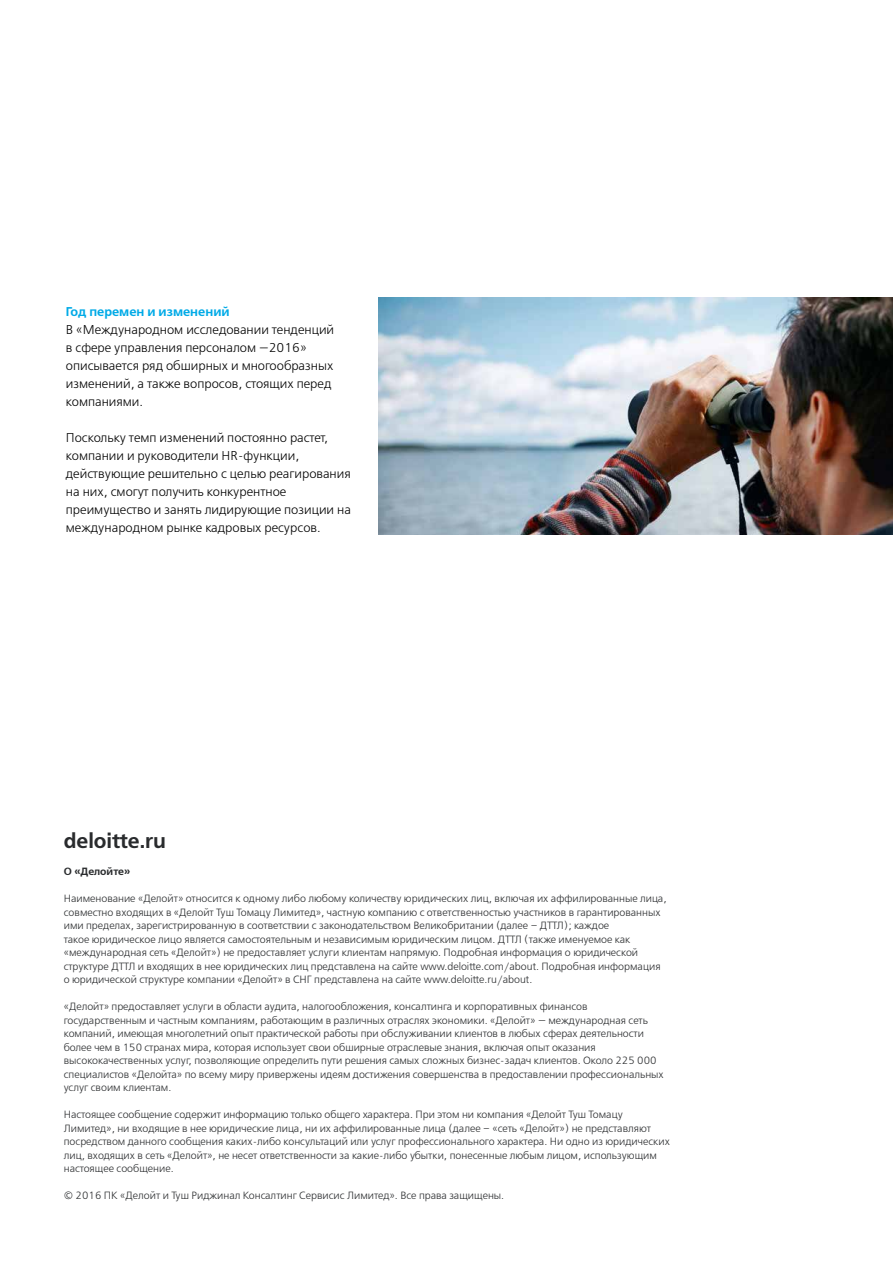
<style>
.page{position:relative;width:893px;height:1263px;background:#fff}
.page>*{position:absolute;margin:0;border:0;box-sizing:border-box;transform-origin:0 0}
.t1{font:600 21px "Free Set";color:#292b2d}
.t2{font:300 12.75px/18px "Free Set";color:#000}
.t3{font:600 12.75px "Free Set";color:#00aae7}
.t4{font:300 10.5px/13.5px "Free Set";color:#292b2d}
.t5{font:600 10.5px "Free Set";color:#292b2d}
</style>
<div class="page">
<img style="left:378px;top:298px;width:515px;height:236px">
<p class="t3" style="left:66px;top:304px;width:165px">Год перемен и изменений</p>
<p class="t2" style="left:66px;top:321px;width:270px">В «Международном исследовании тенденций в сфере управления персоналом —2016» описывается ряд обширных и многообразных изменений, а также вопросов, стоящих перед компаниями.</p>
<p class="t2" style="left:66px;top:429px;width:287px">Поскольку темп изменений постоянно растет, компании и руководители HR-функции, действующие решительно с целью реагирования на них, смогут получить конкурентное преимущество и занять лидирующие позиции на международном рынке кадровых ресурсов.</p>
<h1 class="t1" style="left:64px;top:828px;width:104px">deloitte.ru</h1>
<p class="t5" style="left:64px;top:865px;width:68px">О «Делойте»</p>
<p class="t4" style="left:64px;top:892px;width:604px">Наименование «Делойт» относится к одному либо любому количеству юридических лиц, включая их аффилированные лица, совместно входящих в «Делойт Туш Томацу Лимитед», частную компанию с ответственностью участников в гарантированных ими пределах, зарегистрированную в соответствии с законодательством Великобритании (далее – ДТТЛ); каждое<br>такое юридическое лицо является самостоятельным и независимым юридическим лицом. ДТТЛ (также именуемое как «международная сеть «Делойт») не предоставляет услуги клиентам напрямую. Подробная информация о юридической структуре ДТТЛ и входящих в нее юридических лиц представлена на сайте www.deloitte.com/about. Подробная информация о юридической структуре компании «Делойт» в СНГ представлена на сайте www.deloitte.ru/about.</p>
<p class="t4" style="left:64px;top:1000px;width:601px">«Делойт» предоставляет услуги в области аудита, налогообложения, консалтинга и корпоративных финансов государственным и частным компаниям, работающим в различных отраслях экономики. «Делойт» — международная сеть компаний, имеющая многолетний опыт практической работы при обслуживании клиентов в любых сферах деятельности более чем в 150 странах мира, которая использует свои обширные отраслевые знания, включая опыт оказания высококачественных услуг, позволяющие определить пути решения самых сложных бизнес-задач клиентов. Около 225 000 специалистов «Делойта» по всему миру привержены идеям достижения совершенства в предоставлении профессиональных услуг своим клиентам.</p>
<p class="t4" style="left:64px;top:1108px;width:608px">Настоящее сообщение содержит информацию только общего характера. При этом ни компания «Делойт Туш Томацу Лимитед», ни входящие в нее юридические лица, ни их аффилированные лица (далее – «сеть «Делойт») не представляют посредством данного сообщения каких-либо консультаций или услуг профессионального характера. Ни одно из юридических лиц, входящих в сеть «Делойт», не несет ответственности за какие-либо убытки, понесенные любым лицом, использующим настоящее сообщение.</p>
<p class="t4" style="left:64px;top:1189px;width:442px">© 2016 ПК «Делойт и Туш Риджинал Консалтинг Сервисис Лимитед». Все права защищены.</p>
</div>
